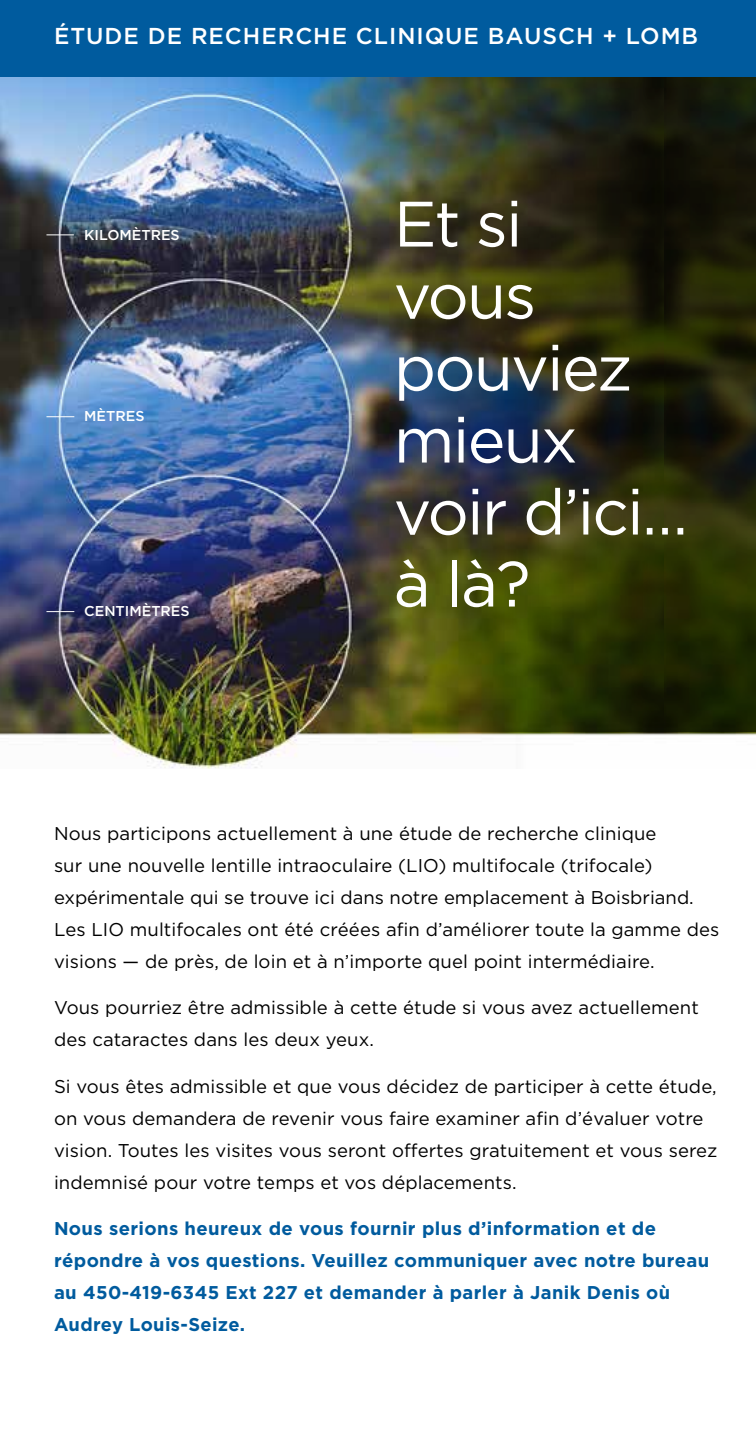
<style>
.page{position:relative;width:756px;height:1440px;background:#fff}
.page>*{position:absolute;margin:0;border:0;box-sizing:border-box;transform-origin:0 0}
.t1{font:64px/72px "Gotham";letter-spacing:-.03em;color:#fff}
.t2{font:500 23px "Gotham";letter-spacing:.04em;color:#fff}
.t3{font:18.4px/32px "Gotham";letter-spacing:.005em;color:#000}
.t4{font:700 18.4px/32px "Gotham";letter-spacing:.02em;color:#005b9e}
.t5{font:500 14.2px "Gotham";color:#fff}
</style>
<div class="page">
<img style="left:0;top:77px;width:665px;height:692px">
<img style="left:665px;top:732px;width:91px;height:3px">
<img style="left:268px;top:77px;width:488px;height:655px">
<svg style="left:46px;top:234px;width:28px;height:1px"></svg>
<svg style="left:46px;top:416px;width:28px;height:1px"></svg>
<svg style="left:46px;top:611px;width:28px;height:1px"></svg>
<div style="left:0;top:0;width:756px;height:77px;background:#005b9e"></div>
<p class="t2" style="left:54px;top:23px;width:646px">ÉTUDE DE RECHERCHE CLINIQUE BAUSCH + LOMB</p>
<p class="t5" style="left:84px;top:227px;width:97px">KILOMÈTRES</p>
<p class="t5" style="left:84px;top:408px;width:62px">MÈTRES</p>
<p class="t5" style="left:84px;top:603px;width:107px">CENTIMÈTRES</p>
<h1 class="t1" style="left:394px;top:187px;width:296px">Et si<br>vous pouviez mieux voir d’ici… à là?</h1>
<p class="t3" style="left:54px;top:817px;width:667px">Nous participons actuellement à une étude de recherche clinique<br>sur une nouvelle lentille intraoculaire (LIO) multifocale (trifocale) expérimentale qui se trouve ici dans notre emplacement à Boisbriand.<br>Les LIO multifocales ont été créées afin d’améliorer toute la gamme des visions — de près, de loin et à n’importe quel point intermédiaire.</p>
<p class="t3" style="left:54px;top:991px;width:646px">Vous pourriez être admissible à cette étude si vous avez actuellement des cataractes dans les deux yeux.</p>
<p class="t3" style="left:54px;top:1070px;width:665px">Si vous êtes admissible et que vous décidez de participer à cette étude, on vous demandera de revenir vous faire examiner afin d’évaluer votre vision. Toutes les visites vous seront offertes gratuitement et vous serez indemnisé pour votre temps et vos déplacements.</p>
<p class="t4" style="left:54px;top:1212px;width:657px">Nous serions heureux de vous fournir plus d’information et de répondre à vos questions. Veuillez communiquer avec notre bureau au 450-419-6345 Ext 227 et demander à parler à Janik Denis où Audrey Louis-Seize.</p>
</div>
